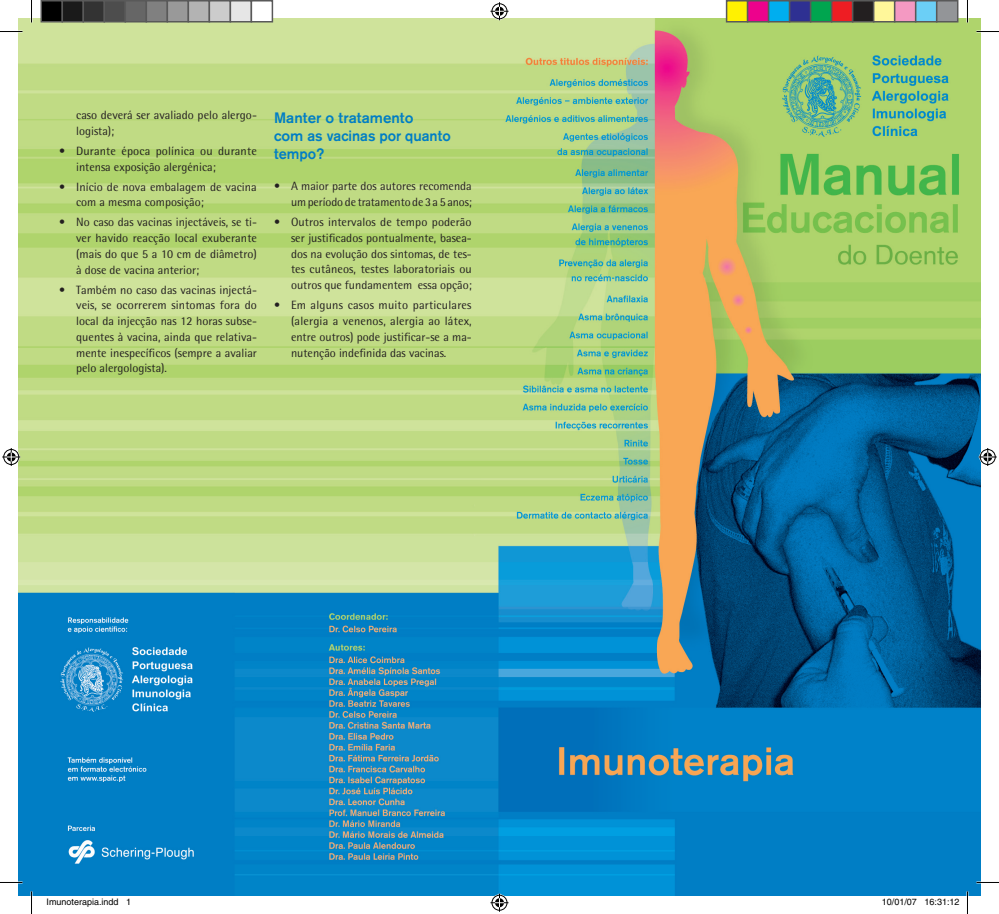
<style>
.page{position:relative;width:999px;height:914px;background:#fff}
.page>*{position:absolute;margin:0;border:0;box-sizing:border-box;transform-origin:0 0}
.t1{font:500 15px/18px "Akzidenz Grotesk BQ";color:#007ec5}
.t2{font:12px/15.8px "Rotis Semi Sans";color:#231f20;text-align:justify}
.t3{font:9px "Helvetica";color:#000}
</style>
<div class="page">
<img style="left:19px;top:19px;width:961px;height:876px">
<hr style="left:0;top:881px;width:22px;height:2px;background:#fff">
<hr style="left:976px;top:881px;width:22px;height:2px;background:#fff">
<hr style="left:966px;top:0;width:2px;height:22px;background:#fff">
<hr style="left:966px;top:891px;width:2px;height:22px;background:#fff">
<svg style="left:0;top:31px;width:22px;height:1px"></svg>
<svg style="left:976px;top:31px;width:22px;height:1px"></svg>
<svg style="left:0;top:882px;width:22px;height:1px"></svg>
<svg style="left:976px;top:882px;width:22px;height:1px"></svg>
<svg style="left:31px;top:0;width:1px;height:22px"></svg>
<svg style="left:31px;top:891px;width:1px;height:22px"></svg>
<svg style="left:967px;top:0;width:1px;height:22px"></svg>
<svg style="left:967px;top:891px;width:1px;height:22px"></svg>
<svg style="left:490px;top:2px;width:18px;height:18px"></svg>
<svg style="left:490px;top:893px;width:18px;height:18px"></svg>
<svg style="left:2px;top:448px;width:18px;height:18px"></svg>
<svg style="left:978px;top:448px;width:18px;height:18px"></svg>
<div style="left:41px;top:1px;width:21px;height:21px;background:#000"></div>
<div style="left:40px;top:0;width:23px;height:22px;border:2px solid #595959"></div>
<div style="left:62px;top:1px;width:21px;height:21px;background:#1a1a1a"></div>
<div style="left:62px;top:0;width:22px;height:22px;border:2px solid #595959"></div>
<div style="left:83px;top:1px;width:21px;height:21px;background:#333"></div>
<div style="left:82px;top:0;width:23px;height:22px;border:2px solid #595959"></div>
<div style="left:104px;top:1px;width:21px;height:21px;background:#4d4d4d"></div>
<div style="left:104px;top:0;width:22px;height:22px;border:2px solid #595959"></div>
<div style="left:125px;top:1px;width:21px;height:21px;background:#666"></div>
<div style="left:124px;top:0;width:23px;height:22px;border:2px solid #595959"></div>
<div style="left:146px;top:1px;width:21px;height:21px;background:#808080"></div>
<div style="left:146px;top:0;width:22px;height:22px;border:2px solid #595959"></div>
<div style="left:167px;top:1px;width:21px;height:21px;background:#999"></div>
<div style="left:166px;top:0;width:23px;height:22px;border:2px solid #595959"></div>
<div style="left:188px;top:1px;width:21px;height:21px;background:#b3b3b3"></div>
<div style="left:188px;top:0;width:22px;height:22px;border:2px solid #595959"></div>
<div style="left:209px;top:1px;width:21px;height:21px;background:#ccc"></div>
<div style="left:208px;top:0;width:23px;height:22px;border:2px solid #595959"></div>
<div style="left:230px;top:1px;width:21px;height:21px;background:#e6e6e6"></div>
<div style="left:230px;top:0;width:22px;height:22px;border:2px solid #595959"></div>
<div style="left:250px;top:0;width:23px;height:22px;border:2px solid #595959"></div>
<div style="left:726px;top:1px;width:21px;height:21px;background:#fff101"></div>
<div style="left:725px;top:0;width:23px;height:22px;border:2px solid #595959"></div>
<div style="left:747px;top:1px;width:21px;height:21px;background:#ed028c"></div>
<div style="left:746px;top:0;width:23px;height:22px;border:2px solid #595959"></div>
<div style="left:768px;top:1px;width:21px;height:21px;background:#00aeef"></div>
<div style="left:767px;top:0;width:23px;height:22px;border:2px solid #595959"></div>
<div style="left:789px;top:1px;width:21px;height:21px;background:#2e3092"></div>
<div style="left:788px;top:0;width:23px;height:22px;border:2px solid #595959"></div>
<div style="left:810px;top:1px;width:21px;height:21px;background:#00a54f"></div>
<div style="left:809px;top:0;width:23px;height:22px;border:2px solid #595959"></div>
<div style="left:831px;top:1px;width:21px;height:21px;background:#ee1d23"></div>
<div style="left:830px;top:0;width:23px;height:22px;border:2px solid #595959"></div>
<div style="left:852px;top:1px;width:21px;height:21px;background:#231f20"></div>
<div style="left:851px;top:0;width:23px;height:22px;border:2px solid #595959"></div>
<div style="left:873px;top:1px;width:21px;height:21px;background:#fff79a"></div>
<div style="left:872px;top:0;width:23px;height:22px;border:2px solid #595959"></div>
<div style="left:894px;top:1px;width:21px;height:21px;background:#f499c2"></div>
<div style="left:893px;top:0;width:23px;height:22px;border:2px solid #595959"></div>
<div style="left:915px;top:1px;width:21px;height:21px;background:#6bcff6"></div>
<div style="left:914px;top:0;width:23px;height:22px;border:2px solid #595959"></div>
<div style="left:936px;top:1px;width:21px;height:21px;background:#939598"></div>
<div style="left:935px;top:0;width:23px;height:22px;border:2px solid #595959"></div>
<p class="t2" style="left:76px;top:107px;width:182px">caso deverá ser avaliado pelo alergo&shy;logista);</p>
<p class="t2" style="left:76px;top:143px;width:182px;text-indent:-17px">• Durante época polínica ou durante intensa exposição alergénica;</p>
<p class="t2" style="left:76px;top:178px;width:182px;text-indent:-17px">• Início de nova embalagem de vacina com a mesma composição;</p>
<p class="t2" style="left:76px;top:214px;width:182px;text-indent:-17px">• No caso das vacinas injectáveis, se ti&shy;ver havido reacção local exuberante (mais do que 5 a 10 cm de diâmetro) à dose de vacina anterior;</p>
<p class="t2" style="left:76px;top:281px;width:182px;text-indent:-17px">• Também no caso das vacinas injectá&shy;veis, se ocorrerem sintomas fora do local da injecção nas 12 horas subse&shy;quentes à vacina, ainda que relativa&shy;mente inespecíficos (sempre a avaliar pelo alergologista).</p>
<p class="t1" style="left:274px;top:109px;width:178px">Manter o tratamento<br>com as vacinas por quanto tempo?</p>
<p class="t2" style="left:274px;top:178px;width:199px;text-align:right">• A maior parte dos autores recomenda um período de tratamento de 3 a 5 anos;</p>
<p class="t2" style="left:291px;top:214px;width:182px;text-indent:-17px">• Outros intervalos de tempo poderão ser justificados pontualmente, basea&shy;dos na evolução dos sintomas, de tes&shy;tes cutâneos, testes laboratoriais ou outros que fundamentem essa opção;</p>
<p class="t2" style="left:291px;top:297px;width:182px;text-indent:-17px">• Em alguns casos muito particulares (alergia a venenos, alergia ao látex, entre outros) pode justificar-se a ma&shy;nutenção indefinida das vacinas.</p>
<p class="t3" style="left:46px;top:896px;width:86px">Imunoterapia.indd 1</p>
<p class="t3" style="left:881px;top:896px;width:79px">10/01/07 16:31:12</p>
</div>
